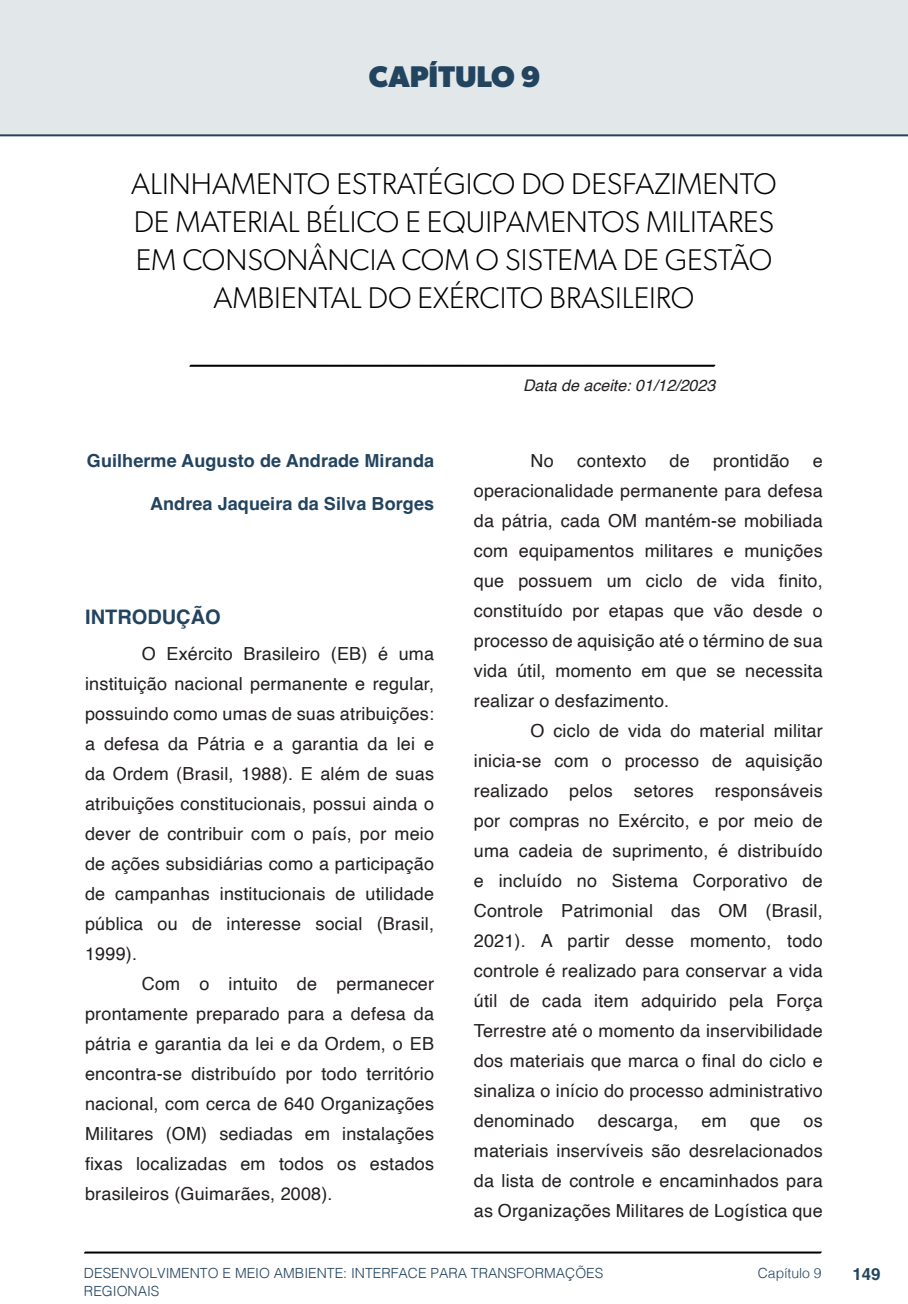
<style>
.page{position:relative;width:908px;height:1304px;background:#fff}
.page>*{position:absolute;margin:0;border:0;box-sizing:border-box;transform-origin:0 0}
.nome_artigos{font:300 30px/38px "Gibson";color:#000;text-align:center}
.capítulos{font:700 30px "Gibson";color:#23445f}
.TITULOS{font:700 20px "Helvetica";color:#23445f}
.txt{font:18px/30px "Helvetica";letter-spacing:.01em;color:#231f20;text-align:justify}
.nome_autores{font:700 18px "Helvetica";letter-spacing:.005em;color:#23445f}
.t1{font:700 16.8px "Helvetica";color:#23445f}
.t2{font:italic 16px "Helvetica";color:#231f20}
.t3{font:300 14px/18px "Helvetica";color:#23445f}
</style>
<div class="page">
<svg style="left:84px;top:1251px;width:737px;height:3px;background:#515151"></svg>
<svg style="left:189px;top:364px;width:526px;height:3px;background:#4f4f4f"></svg>
<div style="left:0;top:0;width:907px;height:136px;background:#e2e7e9"></div>
<div style="left:44px;top:72px;width:68px;height:61px;background:#e2e7e9"></div>
<p class="capítulos" style="left:369px;top:58px;width:173px">CAPÍTULO 9</p>
<p class="nome_artigos" style="left:131px;top:164px;width:646px">ALINHAMENTO ESTRATÉGICO DO DESFAZIMENTO DE MATERIAL BÉLICO E EQUIPAMENTOS MILITARES EM CONSONÂNCIA COM O SISTEMA DE GESTÃO AMBIENTAL DO EXÉRCITO BRASILEIRO</p>
<p class="nome_autores" style="left:87px;top:450px;width:348px">Guilherme Augusto de Andrade Miranda</p>
<p class="nome_autores" style="left:150px;top:492px;width:285px">Andrea Jaqueira da Silva Borges</p>
<p class="TITULOS" style="left:85px;top:605px;width:137px">INTRODUÇÃO</p>
<p class="txt" style="left:85px;top:639px;width:350px;text-indent:57px">O Exército Brasileiro (EB) é uma instituição nacional permanente e regular, possuindo como umas de suas atribuições: a defesa da Pátria e a garantia da lei e da Ordem (Brasil, 1988). E além de suas atribuições constitucionais, possui ainda o dever de contribuir com o país, por meio de ações subsidiárias como a participação de campanhas institucionais de utilidade pública ou de interesse social (Brasil, 1999).</p>
<p class="txt" style="left:85px;top:969px;width:350px;text-indent:57px">Com o intuito de permanecer prontamente preparado para a defesa da pátria e garantia da lei e da Ordem, o EB encontra-se distribuído por todo território nacional, com cerca de 640 Organizações Militares (OM) sediadas em instalações fixas localizadas em todos os estados brasileiros (Guimarães, 2008).</p>
<p class="t2" style="left:523px;top:373px;width:194px">Data de aceite: 01/12/2023</p>
<p class="txt" style="left:530px;top:446px;width:25px">No</p>
<p class="txt" style="left:576px;top:446px;width:71px">contexto</p>
<p class="txt" style="left:669px;top:446px;width:22px">de</p>
<p class="txt" style="left:712px;top:446px;width:78px">prontidão</p>
<p class="txt" style="left:473px;top:446px;width:350px;text-indent:339px">e operacionalidade permanente para defesa da pátria, cada OM mantém-se mobiliada com equipamentos militares e munições que possuem um ciclo de vida finito, constituído por etapas que vão desde o processo de aquisição até o término de sua vida útil, momento em que se necessita realizar o desfazimento.</p>
<p class="txt" style="left:473px;top:716px;width:350px;text-indent:57px">O ciclo de vida do material militar inicia-se com o processo de aquisição realizado pelos setores responsáveis por compras no Exército, e por meio de uma cadeia de suprimento, é distribuído e incluído no Sistema Corporativo de Controle Patrimonial das OM (Brasil, 2021). A partir desse momento, todo controle é realizado para conservar a vida útil de cada item adquirido pela Força Terrestre até o momento da inservibilidade dos materiais que marca o final do ciclo e sinaliza o início do processo administrativo denominado</p>
<p class="txt" style="left:597px;top:1106px;width:82px">descarga,</p>
<p class="txt" style="left:701px;top:1106px;width:27px">em</p>
<p class="txt" style="left:749px;top:1106px;width:32px">que</p>
<p class="txt" style="left:473px;top:1106px;width:350px;text-indent:329px">os materiais inservíveis são desrelacionados da lista de controle e encaminhados para as Organizações Militares de Logística que</p>
<p class="t3" style="left:84px;top:1263px;width:520px">DESENVOLVIMENTO E MEIO AMBIENTE: INTERFACE PARA TRANSFORMAÇÕES<br>REGIONAIS</p>
<p class="t3" style="left:757px;top:1263px;width:65px">Capítulo 9</p>
<p class="t1" style="left:851px;top:1264px;width:30px">149</p>
</div>
